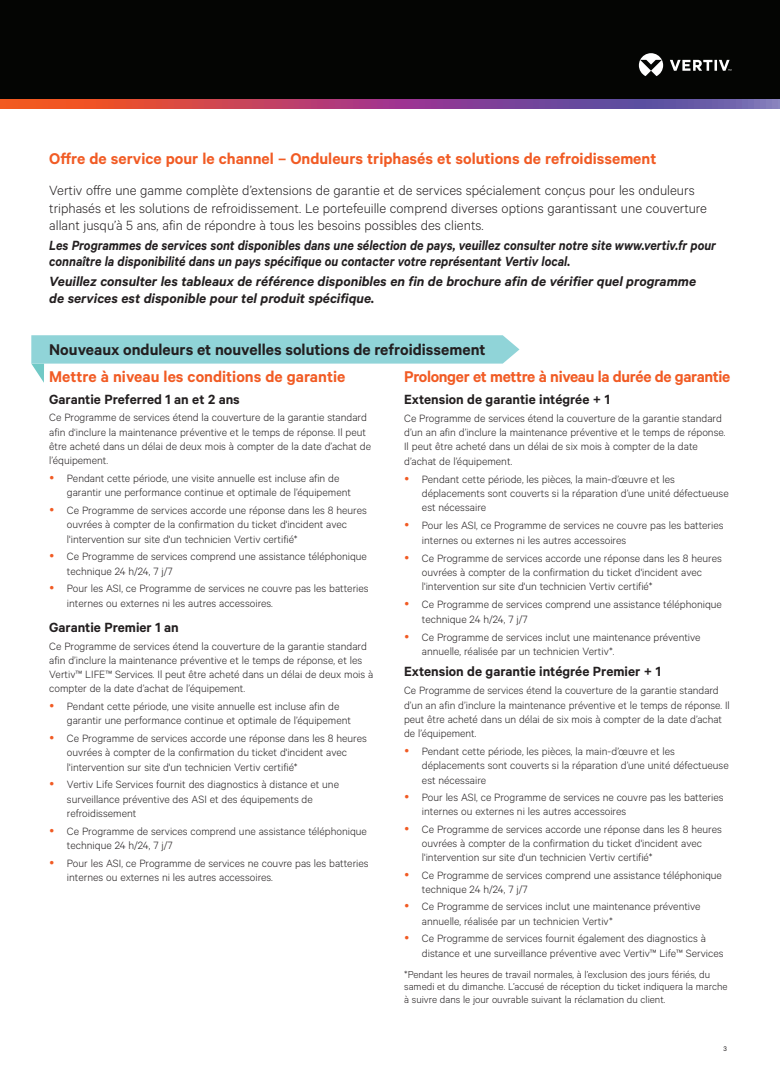
<style>
.page{position:relative;width:780px;height:1088px;background:#fff}
.page>*{position:absolute;margin:0;border:0;box-sizing:border-box;transform-origin:0 0}
.t1{font:600 17.5px "Calibre";color:#f15b24}
.t2{font:600 17.5px "Calibre";color:#231f20}
.t3{font:600 17.5px "Calibre";letter-spacing:-.02em;color:#f15b24}
.t4{font:300 15px/17.5px "Calibre";color:#231f20}
.t5{font:italic 600 15px/16.2px "Calibre";color:#231f20;scale:.91 1}
.t6{font:italic 600 15px/16.2px "Calibre";color:#231f20}
.t7{font:600 15px "Calibre";color:#231f20}
.t8{font:300 11.88px/14.4px "Calibre";color:#231f20}
.t9{font:300 11.25px/12.5px "Calibre";color:#231f20}
.t10{font:7.5px "Calibre";color:#231f20}
</style>
<div class="page">
<div style="left:0;top:0;width:780px;height:108px;background:#040503"></div>
<svg style="left:638px;top:53px;width:93px;height:23px"></svg>
<svg style="left:0;top:100px;width:780px;height:8px;background:#a34a75"></svg>
<svg style="left:31px;top:335px;width:488px;height:48px"></svg>
<h1 class="t1" style="left:49px;top:148px;width:608px">Offre de service pour le channel – Onduleurs triphasés et solutions de refroidissement</h1>
<p class="t4" style="left:49px;top:181px;width:659px">Vertiv offre une gamme complète d’extensions de garantie et de services spécialement conçus pour les onduleurs triphasés et les solutions de refroidissement. Le portefeuille comprend diverses options garantissant une couverture allant jusqu’à 5 ans, afin de répondre à tous les besoins possibles des clients.</p>
<p class="t5" style="left:49px;top:237px;width:734px">Les Programmes de services sont disponibles dans une sélection de pays, veuillez consulter notre site www.vertiv.fr pour connaître la disponibilité dans un pays spécifique ou contacter votre représentant Vertiv local.</p>
<p class="t6" style="left:49px;top:273px;width:648px">Veuillez consulter les tableaux de référence disponibles en fin de brochure afin de vérifier quel programme de services est disponible pour tel produit spécifique.</p>
<h1 class="t2" style="left:49px;top:339px;width:438px">Nouveaux onduleurs et nouvelles solutions de refroidissement</h1>
<h1 class="t1" style="left:49px;top:366px;width:297px">Mettre à niveau les conditions de garantie</h1>
<p class="t7" style="left:49px;top:390px;width:192px">Garantie Preferred 1 an et 2 ans</p>
<p class="t8" style="left:49px;top:410px;width:323px">Ce Programme de services étend la couverture de la garantie standard afin d‘inclure la maintenance préventive et le temps de réponse. Il peut être acheté dans un délai de deux mois à compter de la date d’achat de l’équipement.</p>
<p class="t8" style="left:67px;top:471px;width:285px">Pendant cette période, une visite annuelle est incluse afin de garantir une performance continue et optimale de l’équipement</p>
<p class="t8" style="left:67px;top:503px;width:301px">Ce Programme de services accorde une réponse dans les 8 heures ouvrées à compter de la confirmation du ticket d'incident avec l'intervention sur site d'un technicien Vertiv certifié*</p>
<p class="t8" style="left:67px;top:549px;width:301px">Ce Programme de services comprend une assistance téléphonique technique 24 h/24, 7 j/7</p>
<p class="t8" style="left:67px;top:581px;width:303px">Pour les ASI, ce Programme de services ne couvre pas les batteries internes ou externes ni les autres accessoires.</p>
<p class="t7" style="left:49px;top:618px;width:131px">Garantie Premier 1 an</p>
<p class="t8" style="left:49px;top:638px;width:326px">Ce Programme de services étend la couverture de la garantie standard afin d’inclure la maintenance préventive et le temps de réponse, et les Vertiv™ LIFE™ Services. Il peut être acheté dans un délai de deux mois à compter de la date d’achat de l’équipement.</p>
<p class="t8" style="left:67px;top:699px;width:285px">Pendant cette période, une visite annuelle est incluse afin de garantir une performance continue et optimale de l’équipement</p>
<p class="t8" style="left:67px;top:731px;width:301px">Ce Programme de services accorde une réponse dans les 8 heures ouvrées à compter de la confirmation du ticket d'incident avec l'intervention sur site d'un technicien Vertiv certifié*</p>
<p class="t8" style="left:67px;top:777px;width:273px">Vertiv Life Services fournit des diagnostics à distance et une surveillance préventive des ASI et des équipements de refroidissement</p>
<p class="t8" style="left:67px;top:823px;width:301px">Ce Programme de services comprend une assistance téléphonique technique 24 h/24, 7 j/7</p>
<p class="t8" style="left:67px;top:855px;width:303px">Pour les ASI, ce Programme de services ne couvre pas les batteries internes ou externes ni les autres accessoires.</p>
<h1 class="t3" style="left:404px;top:366px;width:328px">Prolonger et mettre à niveau la durée de garantie</h1>
<p class="t7" style="left:404px;top:390px;width:207px">Extension de garantie intégrée + 1</p>
<p class="t8" style="left:404px;top:410px;width:323px">Ce Programme de services étend la couverture de la garantie standard d’un an afin d’inclure la maintenance préventive et le temps de réponse.<br>Il peut être acheté dans un délai de six mois à compter de la date d’achat de l’équipement.</p>
<p class="t8" style="left:422px;top:471px;width:308px">Pendant cette période, les pièces, la main-d’œuvre et les déplacements sont couverts si la réparation d’une unité défectueuse est nécessaire</p>
<p class="t8" style="left:422px;top:518px;width:303px">Pour les ASI, ce Programme de services ne couvre pas les batteries internes ou externes ni les autres accessoires</p>
<p class="t8" style="left:422px;top:550px;width:301px">Ce Programme de services accorde une réponse dans les 8 heures ouvrées à compter de la confirmation du ticket d'incident avec l'intervention sur site d'un technicien Vertiv certifié*</p>
<p class="t8" style="left:422px;top:597px;width:301px">Ce Programme de services comprend une assistance téléphonique technique 24 h/24, 7 j/7</p>
<p class="t8" style="left:422px;top:629px;width:280px">Ce Programme de services inclut une maintenance préventive annuelle, réalisée par un technicien Vertiv*.</p>
<p class="t7" style="left:404px;top:663px;width:258px">Extension de garantie intégrée Premier + 1</p>
<p class="t8" style="left:404px;top:683px;width:327px">Ce Programme de services étend la couverture de la garantie standard d’un an afin d’inclure la maintenance préventive et le temps de réponse. Il peut être acheté dans un délai de six mois à compter de la date d’achat de l’équipement.</p>
<p class="t8" style="left:422px;top:743px;width:308px">Pendant cette période, les pièces, la main-d’œuvre et les déplacements sont couverts si la réparation d’une unité défectueuse est nécessaire</p>
<p class="t8" style="left:422px;top:789px;width:303px">Pour les ASI, ce Programme de services ne couvre pas les batteries internes ou externes ni les autres accessoires</p>
<p class="t8" style="left:422px;top:821px;width:301px">Ce Programme de services accorde une réponse dans les 8 heures ouvrées à compter de la confirmation du ticket d'incident avec l'intervention sur site d'un technicien Vertiv certifié*</p>
<p class="t8" style="left:422px;top:867px;width:301px">Ce Programme de services comprend une assistance téléphonique technique 24 h/24, 7 j/7</p>
<p class="t8" style="left:422px;top:899px;width:280px">Ce Programme de services inclut une maintenance préventive annuelle, réalisée par un technicien Vertiv*</p>
<p class="t8" style="left:422px;top:931px;width:303px">Ce Programme de services fournit également des diagnostics à distance et une surveillance préventive avec Vertiv™ Life™ Services</p>
<p class="t9" style="left:404px;top:967px;width:325px">*Pendant les heures de travail normales, à l’exclusion des jours fériés, du samedi et du dimanche. L’accusé de réception du ticket indiquera la marche à suivre dans le jour ouvrable suivant la réclamation du client.</p>
<p class="t10" style="left:723px;top:1044px;width:5px">3</p>
</div>
